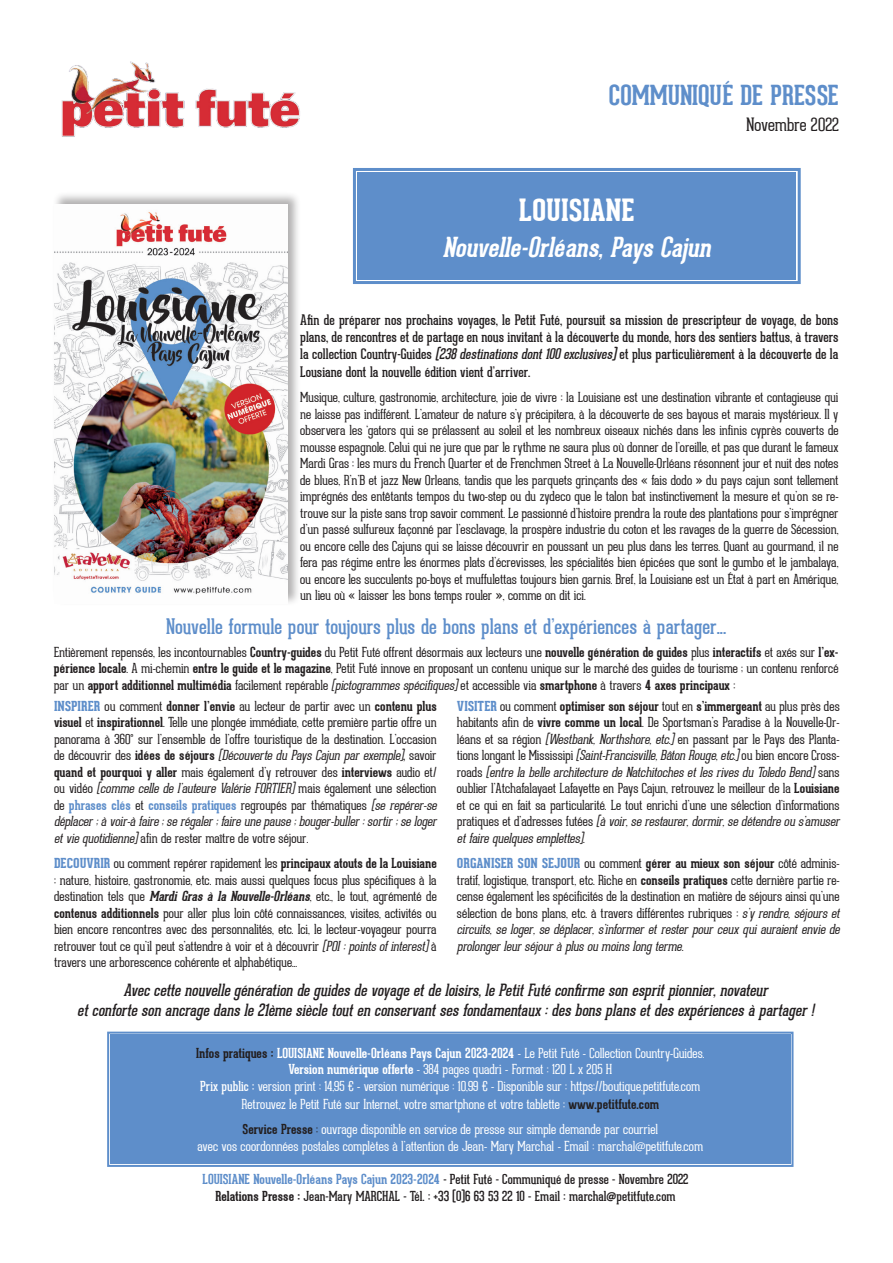
<style>
.page{position:relative;width:893px;height:1263px;background:#fff}
.page>*{position:absolute;margin:0;border:0;box-sizing:border-box;transform-origin:0 0}
.t1{font:800 30px "Geared Slab";color:#fff}
.t2{font:italic 700 27px "Geared Slab";color:#fff}
.t3{font:700 27px "Geared Slab";color:#5e8eca}
.t4{font:21px "Geared Slab";color:#5e8eca}
.t5{font:100 18px "Geared Slab";letter-spacing:-.005em;color:#231f20}
.t6{font:italic 16.5px/19.8px "Geared Slab";color:#231f20;text-align:center}
.t7{font:14.25px/17.2px "Geared Slab";color:#231f20;text-align:justify}
.t8{font:100 13.5px/16.5px "Geared Slab";letter-spacing:-.005em;color:#231f20;text-align:justify}
.t9{font:100 13.5px/16.5px "Geared Slab";letter-spacing:-.005em;color:#fff;text-align:center}
.t10{font:13.5px/16.5px "Geared Slab";color:#231f20;text-align:center}
.s1{font-style:italic}
.s2{font-weight:700}
.s3{font-weight:800;color:#5e8eca}
.s4{font-weight:400}
.s5{font-weight:700;color:#5e8eca}
.s6{font-weight:700;font-style:italic}
.s7{font-weight:700;color:#231f20}
.s8{color:#231f20}
</style>
<div class="page">
<img style="left:61px;top:61px;width:239px;height:76px">
<div style="left:52px;top:191px;width:249px;height:415px;background:#231f20;opacity:.35"></div>
<img style="left:54px;top:205px;width:233px;height:399px">
<div style="left:353px;top:168px;width:448px;height:116px;background:#5e8eca"></div>
<div style="left:359px;top:174px;width:436px;height:104px;border:3px solid #5e8eca"></div>
<div style="left:107px;top:1031px;width:687px;height:136px;background:#5e8eca"></div>
<div style="left:111px;top:1036px;width:678px;height:127px;border:2px solid #5e8eca"></div>
<h2 class="t3" style="left:609px;top:78px;width:231px">COMMUNIQUÉ DE PRESSE</h2>
<h3 class="t5" style="left:746px;top:115px;width:94px">Novembre 2022</h3>
<h1 class="t1" style="left:519px;top:193px;width:118px">LOUISIANE</h1>
<h2 class="t2" style="left:443px;top:230px;width:276px">Nouvelle-Orléans,PaysCajun</h2>
<p class="t7" style="left:300px;top:311px;width:540px">Afin de préparer nos prochains voyages, le Petit Futé, poursuit sa mission de prescripteur de voyage, de bons plans, de rencontres et de partage en nous invitant à la découverte du monde, hors des sentiers battus, à travers la collection Country-Guides <span class="s1">(238destinationsdont100exclusives)</span>et plus particulièrement à la découverte de la Lousiane dont la nouvelle édition vient d’arriver.</p>
<p class="t8" style="left:300px;top:389px;width:540px">Musique, culture, gastronomie, architecture, joie de vivre : la Louisiane est une destination vibrante et contagieuse qui ne laisse pas indifférent. L’amateur de nature s’y précipitera, à la découverte de ses bayous et marais mystérieux. Il y observera les ‘gators qui se prélassent au soleil et les nombreux oiseaux nichés dans les infinis cyprès couverts de mousse espagnole. Celui qui ne jure que par le rythme ne saura plus où donner de l’oreille, et pas que durant le fameux Mardi Gras : les murs du French Quarter et de Frenchmen Street à La Nouvelle-Orléans résonnent jour et nuit des notes de blues, R’n’B et jazz New Orleans, tandis que les parquets grinçants des « fais dodo » du pays cajun sont tellement imprégnés des entêtants tempos du two-step ou du zydeco que le talon bat instinctivement la mesure et qu’on se re&shy;trouve sur la piste sans trop savoir comment. Le passionné d’histoire prendra la route des plantations pour s’imprégner d’un passé sulfureux façonné par l’esclavage, la prospère industrie du coton et les ravages de la guerre de Sécession, ou encore celle des Cajuns qui se laisse découvrir en poussant un peu plus dans les terres. Quant au gourmand, il ne fera pas régime entre les énormes plats d’écrevisses, les spécialités bien épicées que sont le gumbo et le jambalaya, ou encore les succulents po-boys et muffulettas toujours bien garnis. Bref, la Louisiane est un État à part en Amérique, un lieu où « laisser les bons temps rouler », comme on dit ici.</p>
<h3 class="t4" style="left:166px;top:613px;width:562px">Nouvelle formule pour toujours plus de bons plans et d’expériences à partager...</h3>
<p class="t8" style="left:54px;top:644px;width:786px">Entièrement repensés, les incontournables <span class="s2">Country-guides</span> du Petit Futé offrent désormais aux lecteurs une <span class="s2">nouvelle génération de guides</span> plus <span class="s2">interactifs</span> et axés sur <span class="s2">l’ex&shy;périence locale</span>. A mi-chemin <span class="s2">entre le guide et le magazine</span>, Petit Futé innove en proposant un contenu unique sur le marché des guides de tourisme ; un contenu renforcé par un <span class="s2">apport additionnel multimédia</span> facilement repérable <span class="s1">(pictogrammesspécifiques)</span>et accessible via <span class="s2">smartphone</span> à travers <span class="s2">4 axes principaux</span> :</p>
<p class="t8" style="left:54px;top:698px;width:387px;text-align:left"><span class="s3">INSPIRER</span> ou comment <span class="s2">donner l’envie</span> au lecteur de partir avec un <span class="s2">contenu plus visuel</span> et <span class="s2">inspirationnel</span>. Telle une plongée immédiate, cette première partie offre un panorama à 360° sur l’ensemble de l’offre touristique de la destination. L’occasion d e d é c o u v r i r d e s <span class="s2">i d é e s d e s é j o u r s</span> <span class="s1">(Découvertedu PaysCajun parexemple)</span><span class="s4">,</span> s a v o i r <span class="s2">quand et pourquoi y aller</span> mais également d’y retrouver des <span class="s2">interviews</span> audio et/ o u v i d é o <span class="s1">(comme celle de l’auteure Valérie FORTIER)</span> m a i s é g a l e m e n t u n e s é l e c t i o n de <span class="s5">phrases clés</span> et <span class="s5">conseils pratiques</span> regroupés par thématiques <span class="s1">(se repérer-se déplacer;àvoir-àfaire;serégaler;faireunepause;bouger-buller:sortir;seloger etviequotidienne)</span>afin de rester maître de votre séjour.</p>
<p class="t8" style="left:54px;top:855px;width:384px"><span class="s3">DECOUVRIR</span> ou comment repérer rapidement les <span class="s2">principaux atouts de la Louisiane </span>: nature, histoire, gastronomie, etc. mais aussi quelques focus plus spécifiques à la destination tels que <span class="s6">Mardi Gras à la Nouvelle-Orléans</span>, etc., le tout, agrémenté de <span class="s2">contenus additionnels</span> pour aller plus loin côté connaissances, visites, activités ou bien encore rencontres avec des personnalités, etc. Ici, le lecteur-voyageur pourra retrouver tout ce qu’il peut s’attendre à voir et à découvrir <span class="s1">(POI:pointsofinterest)</span>à travers une arborescence cohérente et alphabétique...</p>
<p class="t8" style="left:457px;top:698px;width:387px;text-align:left"><span class="s3">VISITER</span> ou comment <span class="s2">optimiser son séjour</span> tout en <span class="s2">s’immergeant</span> au plus près des habitants afin de <span class="s2">vivre comme un local</span>. De Sportsman’s Paradise à la Nouvelle-Or&shy;léans et sa région <span class="s1">(Westbank, Northshore, etc.)</span> en passant par le Pays des Planta&shy;tions longant le Mississipi <span class="s1">(Saint-Francisville,Bâton Rouge,etc.)</span>ou bien encore Cross&shy;r o a d s <span class="s1">(entrelabellearchitecturedeNatchitochesetlesrivesdu ToledoBend)</span>s a n s oublier l’Atchafalayaet Lafayette en Pays Cajun, retrouvez le meilleur de la <span class="s2">Louisiane </span>et ce qui en fait sa particularité. Le tout enrichi d’une une sélection d’informations p r a t i q u e s e t d ’ a d r e s s e s f u t é e s <span class="s1">(àvoir,serestaurer,dormir,sedétendreou s’amuser etfairequelquesemplettes)</span>.</p>
<p class="t8" style="left:457px;top:855px;width:387px;text-align:left"><span class="s3">ORGANISER SON SEJOUR</span> ou comment <span class="s2">gérer au mieux son séjour</span> côté adminis&shy;tratif, logistique, transport, etc. Riche en <span class="s2">conseils pratiques</span> cette dernière partie re&shy;cense également les spécificités de la destination en matière de séjours ainsi qu’une sélection de bons plans, etc. à travers différentes rubriques : <span class="s1">s’y rendre, séjours et circuits, se loger, se déplacer, s’informer et rester pour ceux qui auraient envie de prolongerleurséjouràplusou moinslongterme.</span></p>
<p class="t6" style="left:77px;top:980px;width:742px">Aveccettenouvellegénérationdeguidesdevoyageetdeloisirs,lePetitFutéconfirmesonespritpionnier,novateur etconfortesonancragedansle21èmesiècletoutenconservantsesfondamentaux:desbonsplansetdesexpériencesàpartager!</p>
<p class="t9" style="left:196px;top:1045px;width:510px"><span class="s7">Infos pratiques :</span> <span class="s2">LOUISIANE Nouvelle-Orléans Pays Cajun 2023-2024</span> - Le Petit Futé - Collection Country-Guides.<br><span class="s2">Version numérique offerte</span> - 384 pages quadri - Format : 120 L x 205 H<br><span class="s4">Prix public :</span> version print : 14,95 € - version numérique : 10,99 € - Disponible sur : https://boutique.petitfute.com</p>
<p class="t9" style="left:242px;top:1091px;width:419px;line-height:25.5px;text-align:left">Retrouvez le Petit Futé sur Internet, votre smartphone et votre tablette : <span class="s7">www.petitfute.com<br>Service Presse</span> <span class="s8">:</span> ouvrage disponible en service de presse sur simple demande par courriel</p>
<p class="t9" style="left:197px;top:1138px;width:507px">avec vos coordonnées postales complètes à l’attention de Jean- Mary Marchal - Email : marchal@petitfute.com</p>
<p class="t10" style="left:203px;top:1171px;width:487px"><span class="s5">LOUISIANE Nouvelle-Orléans Pays Cajun 2023-2024</span> - Petit Futé - Communiqué de presse - Novembre 2022<br><span class="s2">Relations Presse :</span> Jean-Mary MARCHAL - Tél. : +33 (0)6 63 53 22 10 - Email : marchal@petitfute.com</p>
</div>
